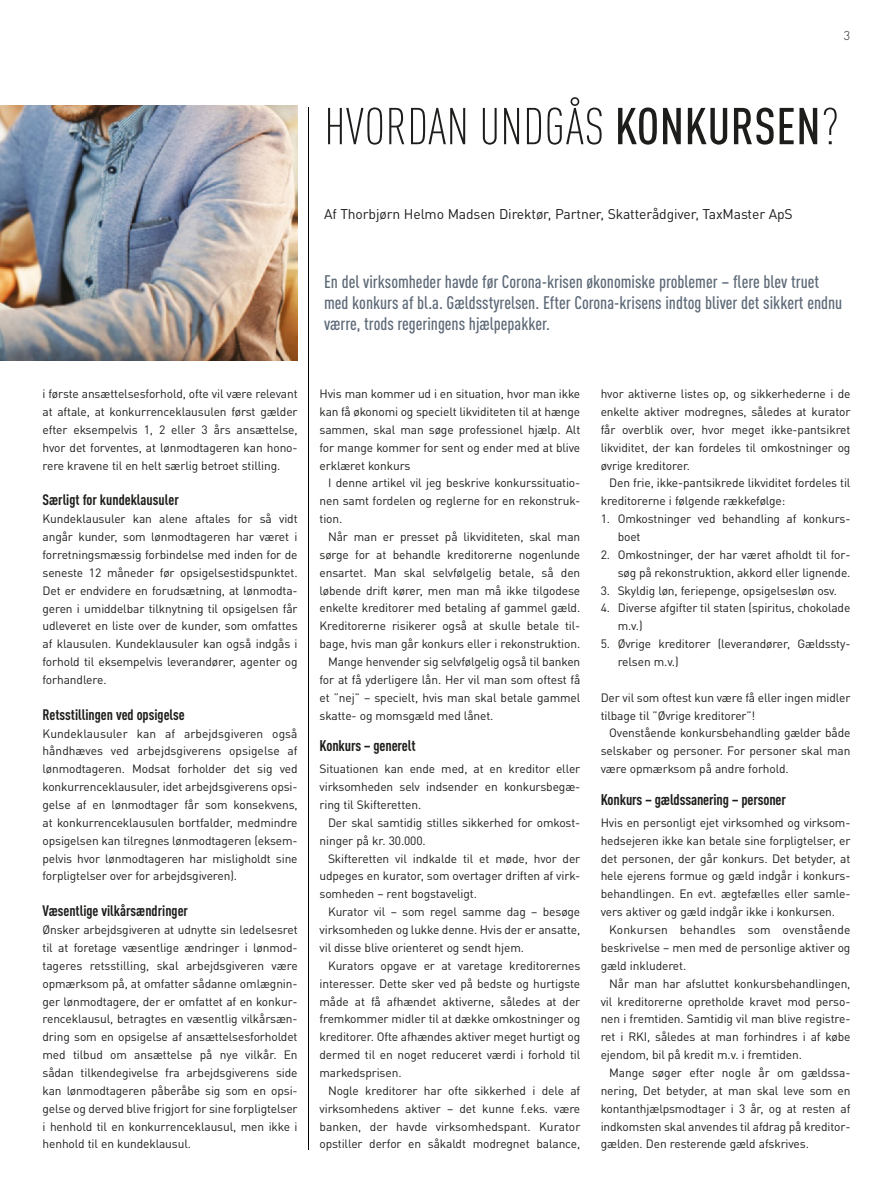
<style>
.page{position:relative;width:893px;height:1191px;background:#fff}
.page>*{position:absolute;margin:0;border:0;box-sizing:border-box;transform-origin:0 0}
.t1{font:300 condensed 51px "DINOT";letter-spacing:.01em;color:#1d1d1b}
.t2{font:500 condensed 18px/21px "DINOT";color:#5d6977}
.t3{font:700 condensed 15.3px "DINOT";letter-spacing:-.01em;color:#1d1d1b}
.t4{font:700 condensed 15px "DINOT";color:#1d1d1b}
.t5{font:13.95px "DINOT";letter-spacing:-.01em;color:#1d1d1b}
.t6{font:12px/17.9px "DINOT";letter-spacing:-.01em;color:#1d1d1b;text-align:justify}
.t7{font:300 12px "Futura";color:#1d1d1b}
.s1{font-weight:500}
</style>
<div class="page">
<img style="left:0;top:106px;width:298px;height:254px">
<hr style="left:308px;top:107px;width:1px;height:1043px;background:#000">
<p class="t7" style="left:843px;top:28px;width:9px">3</p>
<h1 class="t1" style="left:324px;top:97px;width:516px">HVORDAN UNDGÅS <span class="s1">KONKURSEN</span>?</h1>
<p class="t5" style="left:324px;top:206px;width:470px">Af Thorbjørn Helmo Madsen Direktør, Partner, Skatterådgiver, TaxMaster ApS</p>
<h2 class="t2" style="left:324px;top:270px;width:520px">En del virksomheder havde før Corona-krisen økonomiske problemer – flere blev truet med konkurs af bl.a. Gældsstyrelsen. Efter Corona-krisens indtog bliver det sikkert endnu værre, trods regeringens hjælpepakker.</h2>
<p class="t6" style="left:43px;top:385px;width:257px">i første ansættelsesforhold, ofte vil være relevant at aftale, at konkurrenceklausulen først gælder efter eksempelvis 1, 2 eller 3 års ansættelse, hvor det forventes, at lønmodtageren kan hono&shy;rere kravene til en helt særlig betroet stilling.</p>
<p class="t4" style="left:43px;top:491px;width:138px">Særligt for kundeklausuler</p>
<p class="t6" style="left:43px;top:510px;width:257px">Kundeklausuler kan alene aftales for så vidt angår kunder, som lønmodtageren har været i forretningsmæssig forbindelse med inden for de seneste 12 måneder før opsigelsestidspunktet.<br>Det er endvidere en forudsætning, at lønmodta&shy;geren i umiddelbar tilknytning til opsigelsen får udleveret en liste over de kunder, som omfattes af klausulen. Kundeklausuler kan også indgås i forhold til eksempelvis leverandører, agenter og forhandlere.</p>
<p class="t4" style="left:43px;top:705px;width:144px">Retsstillingen ved opsigelse</p>
<p class="t6" style="left:43px;top:724px;width:257px">Kundeklausuler kan af arbejdsgiveren også håndhæves ved arbejdsgiverens opsigelse af lønmodtageren. Modsat forholder det sig ved konkurrenceklausuler, idet arbejdsgiverens opsi&shy;gelse af en lønmodtager får som konsekvens, at konkurrenceklausulen bortfalder, medmindre opsigelsen kan tilregnes lønmodtageren (eksem&shy;pelvis hvor lønmodtageren har misligholdt sine forpligtelser over for arbejdsgiveren).</p>
<p class="t4" style="left:43px;top:901px;width:147px">Væsentlige vilkårsændringer</p>
<p class="t6" style="left:43px;top:920px;width:257px">Ønsker arbejdsgiveren at udnytte sin ledelsesret til at foretage væsentlige ændringer i lønmod&shy;tageres retsstilling, skal arbejdsgiveren være opmærksom på, at omfatter sådanne omlægnin&shy;ger lønmodtagere, der er omfattet af en konkur&shy;renceklausul, betragtes en væsentlig vilkårsæn&shy;dring som en opsigelse af ansættelsesforholdet med tilbud om ansættelse på nye vilkår. En sådan tilkendegivelse fra arbejdsgiverens side kan lønmodtageren påberåbe sig som en opsi&shy;gelse og derved blive frigjort for sine forpligtelser i henhold til en konkurrenceklausul, men ikke i henhold til en kundeklausul.</p>
<p class="t6" style="left:319px;top:385px;width:262px">Hvis man kommer ud i en situation, hvor man ikke kan få økonomi og specielt likviditeten til at hænge sammen, skal man søge professionel hjælp. Alt for mange kommer for sent og ender med at blive erklæret konkurs</p>
<p class="t6" style="left:319px;top:474px;width:262px;text-indent:9px">I denne artikel vil jeg beskrive konkurssituatio&shy;nen samt fordelen og reglerne for en rekonstruk&shy;tion.</p>
<p class="t6" style="left:328px;top:527px;width:254px">Når man er presset på likviditeten, skal man</p>
<p class="t6" style="left:319px;top:545px;width:262px">sørge for at behandle kreditorerne nogenlunde</p>
<p class="t6" style="left:319px;top:563px;width:262px">ensartet. Man skal selvfølgelig betale, så den</p>
<p class="t6" style="left:319px;top:581px;width:262px">løbende drift kører, men man må ikke tilgodese</p>
<p class="t6" style="left:319px;top:599px;width:262px">enkelte kreditorer med betaling af gammel gæld.</p>
<p class="t6" style="left:319px;top:617px;width:262px">Kreditorerne risikerer også at skulle betale til-</p>
<p class="t6" style="left:319px;top:635px;width:262px">bage, hvis man går konkurs eller i rekonstruktion.</p>
<p class="t6" style="left:328px;top:652px;width:254px">Mange henvender sig selvfølgelig også til banken</p>
<p class="t6" style="left:319px;top:670px;width:262px">for at få yderligere lån. Her vil man som oftest få</p>
<p class="t6" style="left:319px;top:688px;width:262px">et ”nej” – specielt, hvis man skal betale gammel</p>
<p class="t6" style="left:319px;top:706px;width:176px">skatte- og momsgæld med lånet.</p>
<p class="t3" style="left:319px;top:736px;width:98px">Konkurs – generelt</p>
<p class="t6" style="left:319px;top:760px;width:262px">Situationen kan ende med, at en kreditor eller virksomheden selv indsender en konkursbegæ&shy;ring til Skifteretten.</p>
<p class="t6" style="left:319px;top:813px;width:262px;text-indent:9px">Der skal samtidig stilles sikkerhed for omkost&shy;ninger på kr. 30.000.</p>
<p class="t6" style="left:319px;top:849px;width:262px;text-indent:9px">Skifteretten vil indkalde til et møde, hvor der udpeges en kurator, som overtager driften af virk&shy;somheden – rent bogstaveligt.</p>
<p class="t6" style="left:319px;top:902px;width:262px;text-indent:9px">Kurator vil – som regel samme dag – besøge virksomheden og lukke denne. Hvis der er ansatte, vil disse blive orienteret og sendt hjem.</p>
<p class="t6" style="left:319px;top:956px;width:262px;text-indent:9px">Kurators opgave er at varetage kreditorernes interesser. Dette sker ved på bedste og hurtigste måde at få afhændet aktiverne, således at der fremkommer midler til at dække omkostninger og kreditorer. Ofte afhændes aktiver meget hurtigt og dermed til en noget reduceret værdi i forhold til markedsprisen.</p>
<p class="t6" style="left:319px;top:1081px;width:262px;text-indent:9px">Nogle kreditorer har ofte sikkerhed i dele af virksomhedens aktiver – det kunne f.eks. være banken, der havde virksomhedspant. Kurator opstiller derfor en såkaldt modregnet balance,</p>
<p class="t6" style="left:601px;top:384px;width:251px">hvor aktiverne listes op, og sikkerhederne i de enkelte aktiver modregnes, således at kurator får overblik over, hvor meget ikke-pantsikret likviditet, der kan fordeles til omkostninger og øvrige kreditorer.</p>
<p class="t6" style="left:601px;top:474px;width:251px;text-indent:9px">Den frie, ikke-pantsikrede likviditet fordeles til kreditorerne i følgende rækkefølge:</p>
<p class="t6" style="left:618px;top:509px;width:234px;text-indent:-17px">1. Omkostninger ved behandling af konkurs&shy;boet</p>
<p class="t6" style="left:601px;top:545px;width:251px;text-align:right">2. Omkostninger, der har været afholdt til for&shy;søg på rekonstruktion, akkord eller lignende.</p>
<p class="t6" style="left:601px;top:581px;width:238px">3. Skyldig løn, feriepenge, opsigelsesløn osv.</p>
<p class="t6" style="left:618px;top:599px;width:234px;text-indent:-17px">4. Diverse afgifter til staten (spiritus, chokolade m.v.)</p>
<p class="t6" style="left:618px;top:634px;width:234px;text-indent:-17px">5. Øvrige kreditorer (leverandører, Gældssty&shy;relsen m.v.)</p>
<p class="t6" style="left:601px;top:688px;width:251px">Der vil som oftest kun være få eller ingen midler tilbage til ”Øvrige kreditorer”!</p>
<p class="t6" style="left:601px;top:724px;width:251px;text-indent:9px">Ovenstående konkursbehandling gælder både selskaber og personer. For personer skal man være opmærksom på andre forhold.</p>
<p class="t3" style="left:601px;top:790px;width:187px">Konkurs – gældssanering – personer</p>
<p class="t6" style="left:601px;top:813px;width:251px">Hvis en personligt ejet virksomhed og virksom&shy;hedsejeren ikke kan betale sine forpligtelser, er det personen, der går konkurs. Det betyder, at hele ejerens formue og gæld indgår i konkurs&shy;behandlingen. En evt. ægtefælles eller samle&shy;vers aktiver og gæld indgår ikke i konkursen.</p>
<p class="t6" style="left:601px;top:920px;width:251px;text-indent:9px">Konkursen behandles som ovenstående beskrivelse – men med de personlige aktiver og gæld inkluderet.</p>
<p class="t6" style="left:601px;top:974px;width:251px;text-indent:9px">Når man har afsluttet konkursbehandlingen, vil kreditorerne opretholde kravet mod perso&shy;nen i fremtiden. Samtidig vil man blive registre&shy;ret i RKI, således at man forhindres i af købe ejendom, bil på kredit m.v. i fremtiden.</p>
<p class="t6" style="left:601px;top:1063px;width:251px;text-indent:9px">Mange søger efter nogle år om gældssa&shy;nering, Det betyder, at man skal leve som en kontanthjælpsmodtager i 3 år, og at resten af indkomsten skal anvendes til afdrag på kreditor&shy;gælden. Den resterende gæld afskrives.</p>
</div>
